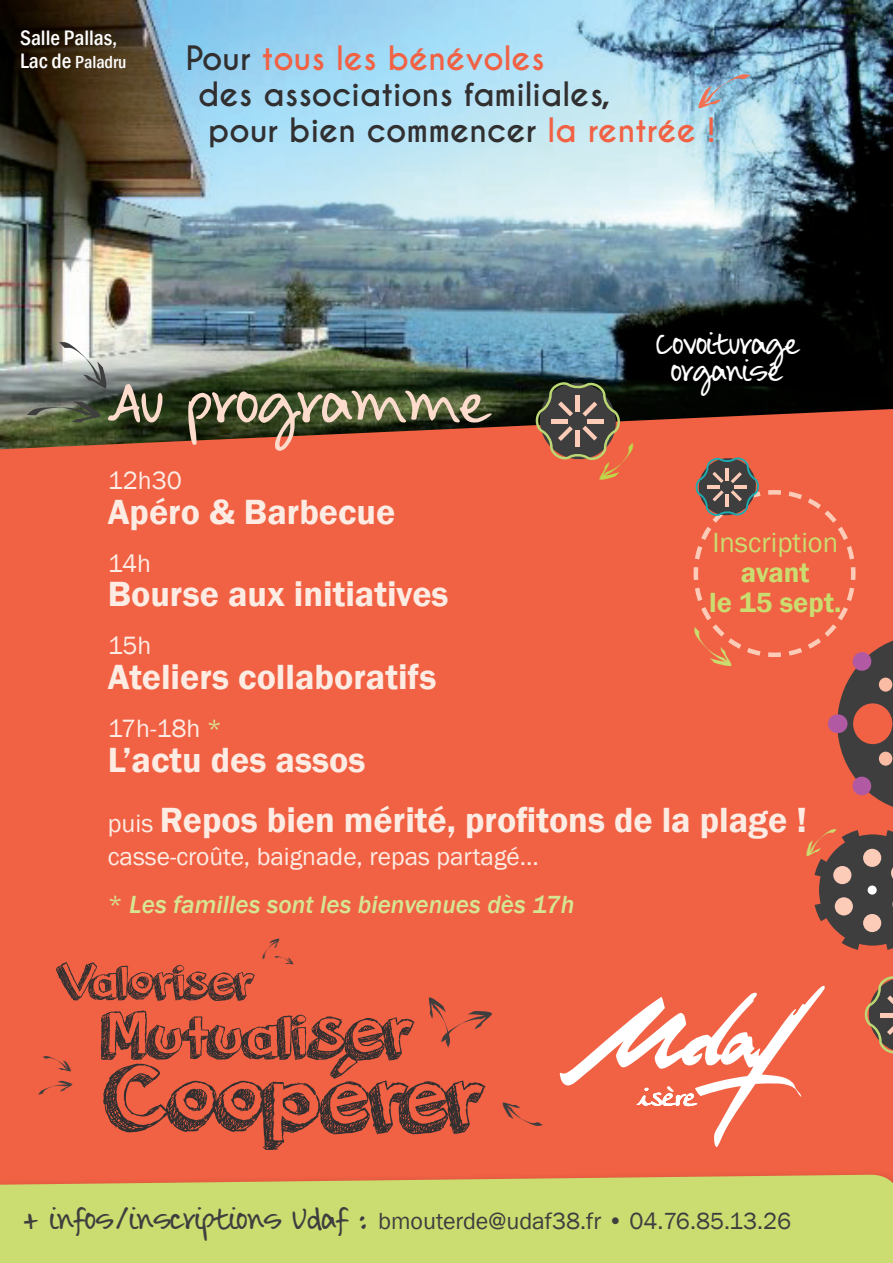
<style>
.page{position:relative;width:893px;height:1263px;background:#fff}
.page>*{position:absolute;margin:0;border:0;box-sizing:border-box;transform-origin:0 0}
.t1{font:97.05px "orangejuice";letter-spacing:-.02em;color:#312f30}
.t2{font:66.75px "orangejuice";letter-spacing:-.01em;color:#312f30}
.t3{font:52.35px "orangejuice";letter-spacing:-.03em;color:#312f30}
.t4{font:45.6px "DJB Smarty Pants";color:#fddccd;scale:1.1 1}
.t5{font:600 36px/60px "Franklin Gothic";color:#fdece4}
.t6{font:700 31.5px "Caviar Dreams";color:#312f30}
.t7{font:700 31.5px "Caviar Dreams";color:#f16144}
.t8{font:600 28.5px/30px "Franklin Gothic";color:#cbdd70;text-align:center}
.t9{font:28.5px "Franklin Gothic";color:#cbdd70}
.t10{font:25.8px "Franklin Gothic";color:#fdece4}
.t11{font:25.5px/48px "Franklin Gothic";color:#fdece4}
.t12{font:24px "Franklin Gothic";color:#3e3e3f}
.t13{font:24px/27px "DJB Smarty Pants";color:#fff;text-align:center}
.t14{font:500 condensed 21.45px "Franklin Gothic";color:#fff}
.t15{font:500 condensed 18px "Franklin Gothic";color:#fff}
.s1{font-size:21.45px}
.s2{color:#312f30}
.s3{color:#f16144}
.s4{color:#d6e594}
.s5{font-weight:400;font-size:25.8px}
.s6{font-size:25.8px;color:#d6e594}
.s7{font-weight:500;font-style:italic;color:#d6e594}
.s8{font-size:78.6px}
.s9{font-family:"DJB Smarty Pants"}
</style>
<div class="page">
<div style="left:0;top:268px;width:893px;height:995px;background:#f16144"></div>
<div style="left:0;top:1174px;width:893px;height:89px;background:#cbdd70"></div>
<img style="left:0;top:0;width:893px;height:449px">
<svg style="left:560px;top:985px;width:265px;height:162px"></svg>
<svg style="left:864px;top:976px;width:29px;height:78px"></svg>
<hr style="left:880px;top:1013px;width:13px;height:4px;background:#fcccb8">
<img style="left:27px;top:342px;width:81px;height:107px">
<svg style="left:698px;top:67px;width:52px;height:50px"></svg>
<svg style="left:535px;top:379px;width:100px;height:81px"></svg>
<svg style="left:693px;top:457px;width:200px;height:493px"></svg>
<p class="t14" style="left:20px;top:24px;width:99px">Salle Pallas,</p>
<p class="t15" style="left:20px;top:50px;width:108px"><span class="s1">Lac de</span> Paladru</p>
<p class="t7" style="left:186px;top:39px;width:360px"><span class="s2">Pour</span> tous les bénévoles</p>
<p class="t6" style="left:198px;top:75px;width:414px">des associations familiales,</p>
<p class="t6" style="left:208px;top:111px;width:509px">pour bien commencer <span class="s3">la rentrée !</span></p>
<p class="t4" style="left:108px;top:380px;width:343px">Au programme</p>
<p class="t13" style="left:657px;top:333px;width:141px">Covoiturage organisé</p>
<p class="t10" style="left:108px;top:465px;width:76px">12h30</p>
<p class="t5" style="left:108px;top:482px;width:289px">Apéro &amp; Barbecue</p>
<p class="t10" style="left:108px;top:547px;width:45px">14h</p>
<p class="t5" style="left:108px;top:565px;width:342px">Bourse aux initiatives</p>
<p class="t10" style="left:108px;top:630px;width:45px">15h</p>
<p class="t5" style="left:108px;top:647px;width:330px">Ateliers collaboratifs</p>
<p class="t10" style="left:108px;top:712px;width:116px">17h-18h <span class="s4">*</span></p>
<p class="t5" style="left:108px;top:730px;width:701px">L’actu des assos<br><span class="s5">puis</span> Repos bien mérité, profitons de la plage !</p>
<p class="t11" style="left:108px;top:832px;width:468px">casse-croûte, baignade, repas partagé...<br><span class="s6">*</span> <span class="s7">Les familles sont les bienvenues dès 17h</span></p>
<p class="t9" style="left:712px;top:524px;width:127px">Inscription</p>
<p class="t8" style="left:709px;top:557px;width:134px">avant<br>le 15 sept.</p>
<h3 class="t3" style="left:56px;top:945px;width:200px">Valoriser</h3>
<h2 class="t2" style="left:101px;top:989px;width:314px">Mutuali<span class="s8">ser</span></h2>
<h1 class="t1" style="left:104px;top:1031px;width:382px">Coopérer</h1>
<p class="t12" style="left:24px;top:1206px;width:768px"><span class="s9">+ infos/ inscriptions Udaf :</span> bmouterde@udaf38.fr • 04.76.85.13.26</p>
</div>
